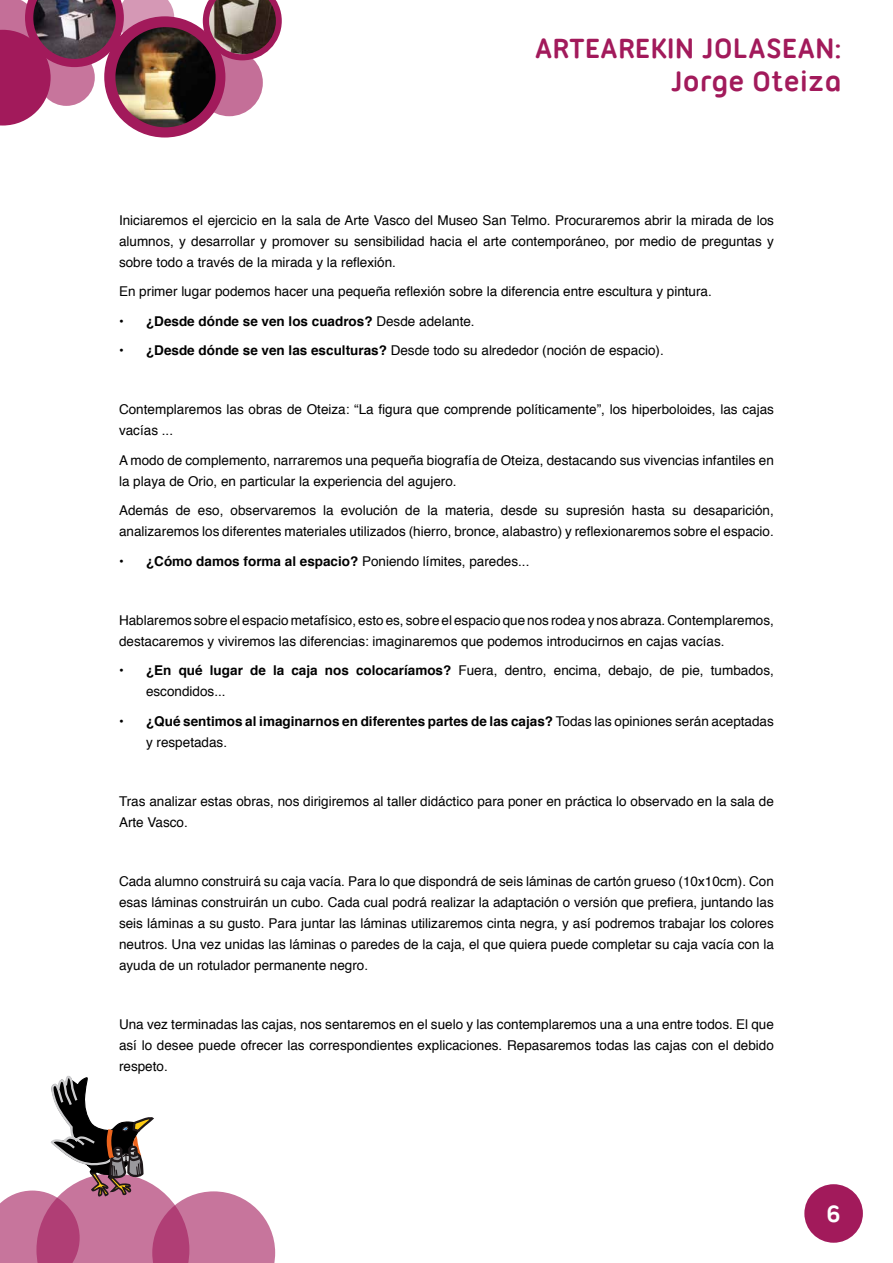
<style>
.page{position:relative;width:893px;height:1263px;background:#fff}
.page>*{position:absolute;margin:0;border:0;box-sizing:border-box;transform-origin:0 0}
.t1{font:700 30px/33px "Ubuntu Titling";color:#a21a5b;text-align:right}
.t2{font:700 25.5px "Ubuntu Titling";color:#fff}
.t3{font:13.5px/21px "Helvetica";color:#000}
.t4{font:700 13.5px/21px "Helvetica";color:#000}
.s1{font-weight:400}
.s2{font-weight:700}
</style>
<div class="page">
<div style="left:804px;top:1184px;width:59px;height:59px;background:#a21a5b;border-radius:50%"></div>
<svg style="left:0;top:1076px;width:275px;height:187px"></svg>
<div style="left:104px;top:16px;width:121px;height:122px;background:#a21a5b;border-radius:50%"></div>
<svg style="left:203px;top:0;width:79px;height:59px"></svg>
<svg style="left:196px;top:49px;width:67px;height:67px;fill:#c46f98"></svg>
<img style="left:115px;top:27px;width:101px;height:100px;border-radius:50px">
<img style="left:0;top:0;width:174px;height:126px">
<img style="left:209px;top:0;width:67px;height:54px">
<h1 class="t1" style="left:535px;top:31px;width:309px">ARTEAREKIN JOLASEAN:<br>Jorge Oteiza</h1>
<p class="t3" style="left:119px;top:210px;width:656px;text-align:justify">Iniciaremos el ejercicio en la sala de Arte Vasco del Museo San Telmo. Procuraremos abrir la mirada de los alumnos, y desarrollar y promover su sensibilidad hacia el arte contemporáneo, por medio de preguntas y sobre todo a través de la mirada y la reflexión.</p>
<p class="t3" style="left:119px;top:282px;width:594px">En primer lugar podemos hacer una pequeña reflexión sobre la diferencia entre escultura y pintura.</p>
<p class="t4" style="left:119px;top:311px;width:357px">• ¿Desde dónde se ven los cuadros? <span class="s1">Desde adelante.</span></p>
<p class="t3" style="left:119px;top:341px;width:546px"><span class="s2">• ¿Desde dónde se ven las esculturas?</span> Desde todo su alrededor (noción de espacio).</p>
<p class="t3" style="left:119px;top:400px;width:656px">Contemplaremos las obras de Oteiza: “La figura que comprende políticamente”, los hiperboloides, las cajas vacías ...</p>
<p class="t3" style="left:119px;top:450px;width:656px">A modo de complemento, narraremos una pequeña biografía de Oteiza, destacando sus vivencias infantiles en la playa de Orio, en particular la experiencia del agujero.</p>
<p class="t3" style="left:119px;top:501px;width:656px">Además de eso, observaremos la evolución de la materia, desde su supresión hasta su desaparición, analizaremos los diferentes materiales utilizados (hierro, bronce, alabastro) y reflexionaremos sobre el espacio.</p>
<p class="t4" style="left:119px;top:551px;width:412px">• ¿Cómo damos forma al espacio? <span class="s1">Poniendo límites, paredes...</span></p>
<p class="t3" style="left:119px;top:610px;width:656px">Hablaremos sobre el espacio metafísico, esto es, sobre el espacio que nos rodea y nos abraza. Contemplaremos, destacaremos y viviremos las diferencias: imaginaremos que podemos introducirnos en cajas vacías.</p>
<p class="t3" style="left:146px;top:661px;width:629px;text-indent:-27px"><span class="s2">• ¿En qué lugar de la caja nos colocaríamos?</span> Fuera, dentro, encima, debajo, de pie, tumbados, escondidos...</p>
<p class="t4" style="left:146px;top:711px;width:629px;text-indent:-27px">• ¿Qué sentimos al imaginarnos en diferentes partes de las cajas? <span class="s1">Todas las opiniones serán aceptadas y respetadas.</span></p>
<p class="t3" style="left:119px;top:791px;width:656px">Tras analizar estas obras, nos dirigiremos al taller didáctico para poner en práctica lo observado en la sala de<br>Arte Vasco.</p>
<p class="t3" style="left:119px;top:871px;width:656px;text-align:justify">Cada alumno construirá su caja vacía. Para lo que dispondrá de seis láminas de cartón grueso (10x10cm). Con esas láminas construirán un cubo. Cada cual podrá realizar la adaptación o versión que prefiera, juntando las seis láminas a su gusto. Para juntar las láminas utilizaremos cinta negra, y así podremos trabajar los colores neutros. Una vez unidas las láminas o paredes de la caja, el que quiera puede completar su caja vacía con la ayuda de un rotulador permanente negro.</p>
<p class="t3" style="left:119px;top:1014px;width:656px;text-align:justify">Una vez terminadas las cajas, nos sentaremos en el suelo y las contemplaremos una a una entre todos. El que así lo desee puede ofrecer las correspondientes explicaciones. Repasaremos todas las cajas con el debido respeto.</p>
<h2 class="t2" style="left:826px;top:1198px;width:16px">6</h2>
</div>
